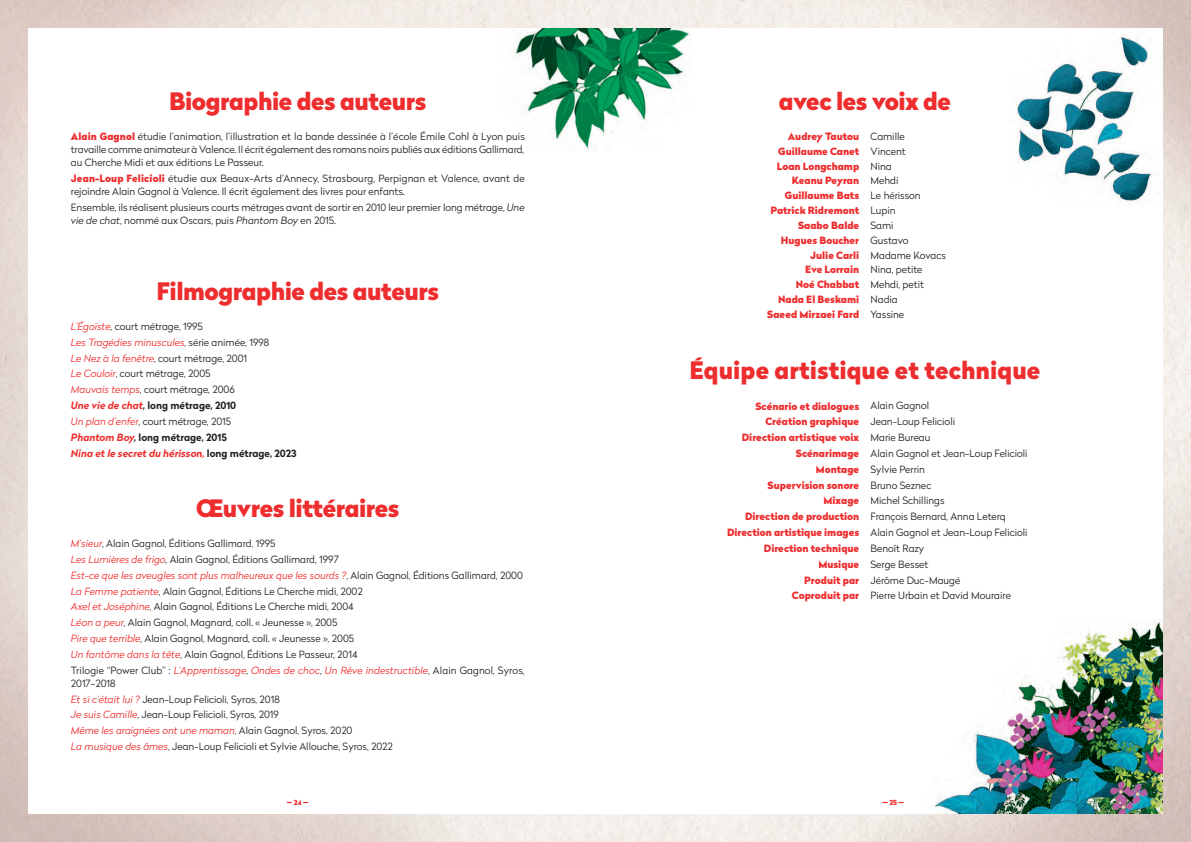
<style>
.page{position:relative;width:1191px;height:842px;background:#fff}
.page>*{position:absolute;margin:0;border:0;box-sizing:border-box;transform-origin:0 0}
.t1{font:900 24px "Radikal";letter-spacing:-.02em;color:#ee2d2e}
.t2{font:900 24px "Radikal";color:#ee2d2e}
.t3{font:300 10px/15.8px "Radikal";color:#231f20}
.t4{font:900 10px/14.8px "Radikal";color:#ee2d2e;text-align:right}
.t5{font:900 7px "Radikal";color:#ee2d2e}
.s1{font-weight:900;color:#ee2d2e}
.s2{font-style:italic}
.s3{font-style:italic;color:#ee2d2e}
.s4{font-weight:700;font-style:italic;color:#ee2d2e}
.s5{font-weight:700;font-style:italic}
.s6{font-weight:700}
</style>
<div class="page">
<img style="left:0;top:0;width:1191px;height:842px">
<div style="left:28px;top:28px;width:1134px;height:786px;background:#fff"></div>
<img style="left:515px;top:28px;width:175px;height:122px">
<img style="left:932px;top:619px;width:230px;height:195px">
<img style="left:1016px;top:35px;width:137px;height:167px">
<h1 class="t1" style="left:169px;top:83px;width:259px">Biographie des auteurs</h1>
<p class="t3" style="left:71px;top:130px;width:455px;line-height:13px;text-align:justify"><span class="s1">Alain Gagnol</span> étudie l’animation, l’illustration et la bande dessinée à l’école Émile Cohl à Lyon puis travaille comme animateur à Valence. Il écrit également des romans noirs publiés aux éditions Gallimard, au Cherche Midi et aux éditions Le Passeur.</p>
<p class="t3" style="left:71px;top:171px;width:455px;line-height:13px"><span class="s1">Jean-Loup Felicioli</span> étudie aux Beaux-Arts d’Annecy, Strasbourg, Perpignan et Valence, avant de rejoindre Alain Gagnol à Valence. Il écrit également des livres pour enfants.</p>
<p class="t3" style="left:71px;top:200px;width:455px;line-height:13px">Ensemble, ils réalisent plusieurs courts métrages avant de sortir en 2010 leur premier long métrage, <span class="s2">Une vie de chat</span>, nommé aux Oscars, puis <span class="s2">Phantom Boy</span> en 2015.</p>
<h1 class="t1" style="left:156px;top:273px;width:284px">Filmographie des auteurs</h1>
<p class="t3" style="left:71px;top:318px;width:227px"><span class="s3">L’Égoïste</span>, court métrage, 1995<br><span class="s3">Les Tragédies minuscules</span>, série animée, 1998<br><span class="s3">Le Nez à la fenêtre</span>, court métrage, 2001<br><span class="s3">Le Couloir</span>, court métrage, 2005<br><span class="s3">Mauvais temps</span>, court métrage, 2006<br><span class="s4">Une vie de chat</span><span class="s5">,</span> <span class="s6">long métrage, 2010<br></span><span class="s3">Un plan d’enfer</span>, court métrage, 2015<br><span class="s4">Phantom Boy</span><span class="s5">,</span> <span class="s6">long métrage, 2015<br></span><span class="s4">Nina et le secret du hérisson,</span> <span class="s6">long métrage, 2023</span></p>
<h1 class="t1" style="left:196px;top:490px;width:205px">Œuvres littéraires</h1>
<p class="t3" style="left:71px;top:535px;width:455px"><span class="s3">M’sieur</span>, Alain Gagnol, Éditions Gallimard, 1995<br><span class="s3">Les Lumières de frigo</span>, Alain Gagnol, Éditions Gallimard, 1997<br><span class="s3">Est-ce que les aveugles sont plus malheureux que les sourds ?</span>, Alain Gagnol, Éditions Gallimard, 2000<br><span class="s3">La Femme patiente</span>, Alain Gagnol, Éditions Le Cherche midi, 2002<br><span class="s3">Axel et Joséphine</span>, Alain Gagnol, Éditions Le Cherche midi, 2004<br><span class="s3">Léon a peur</span>, Alain Gagnol, Magnard, coll. « Jeunesse », 2005<br><span class="s3">Pire que terrible</span>, Alain Gagnol, Magnard, coll. « Jeunesse », 2005<br><span class="s3">Un fantôme dans la tête</span>, Alain Gagnol, Éditions Le Passeur, 2014<br>Trilogie “Power Club” : <span class="s3">L’Apprentissage</span>, <span class="s3">Ondes de choc</span>, <span class="s3">Un Rêve indestructible</span>, Alain Gagnol, Syros,</p>
<p class="t3" style="left:71px;top:675px;width:323px">2017-2018<br><span class="s3">Et si c’était lui ?</span> Jean-Loup Felicioli, Syros, 2018<br><span class="s3">Je suis Camille</span>, Jean-Loup Felicioli, Syros, 2019<br><span class="s3">Même les araignées ont une maman</span>, Alain Gagnol, Syros, 2020<br><span class="s3">La musique des âmes</span>, Jean-Loup Felicioli et Sylvie Allouche, Syros, 2022</p>
<h1 class="t1" style="left:778px;top:83px;width:174px">avec les voix de</h1>
<p class="t4" style="left:767px;top:129px;width:93px">Audrey Tautou<br>Guillaume Canet<br>Loan Longchamp<br>Keanu Peyran<br>Guillaume Bats<br>Patrick Ridremont<br>Saabo Balde<br>Hugues Boucher<br>Julie Carli<br>Eve Lorrain<br>Noé Chabbat<br>Nada El Beskami<br>Saeed Mirzaei Fard</p>
<p class="t3" style="left:870px;top:129px;width:77px;line-height:14.8px">Camille<br>Vincent<br>Nina<br>Mehdi<br>Le hérisson<br>Lupin<br>Sami<br>Gustavo<br>Madame Kovacs<br>Nina, petite<br>Mehdi, petit<br>Nadia<br>Yassine</p>
<h1 class="t2" style="left:689px;top:353px;width:352px">Équipe artistique et technique</h1>
<p class="t4" style="left:727px;top:398px;width:134px;line-height:15.8px">Scénario et dialogues<br>Création graphique<br>Direction artistique voix<br>Scénarimage<br>Montage<br>Supervision sonore<br>Mixage<br>Direction de production<br>Direction artistique images<br>Direction technique<br>Musique<br>Produit par<br>Coproduit par</p>
<p class="t3" style="left:870px;top:398px;width:158px">Alain Gagnol<br>Jean-Loup Felicioli<br>Marie Bureau<br>Alain Gagnol et Jean-Loup Felicioli<br>Sylvie Perrin<br>Bruno Seznec<br>Michel Schillings<br>François Bernard, Anna Leterq<br>Alain Gagnol et Jean-Loup Felicioli<br>Benoît Razy<br>Serge Besset<br>Jérôme Duc-Maugé<br>Pierre Urbain et David Mouraire</p>
<p class="t5" style="left:287px;top:797px;width:24px">— 24 —</p>
<p class="t5" style="left:882px;top:797px;width:23px">— 25 —</p>
</div>
